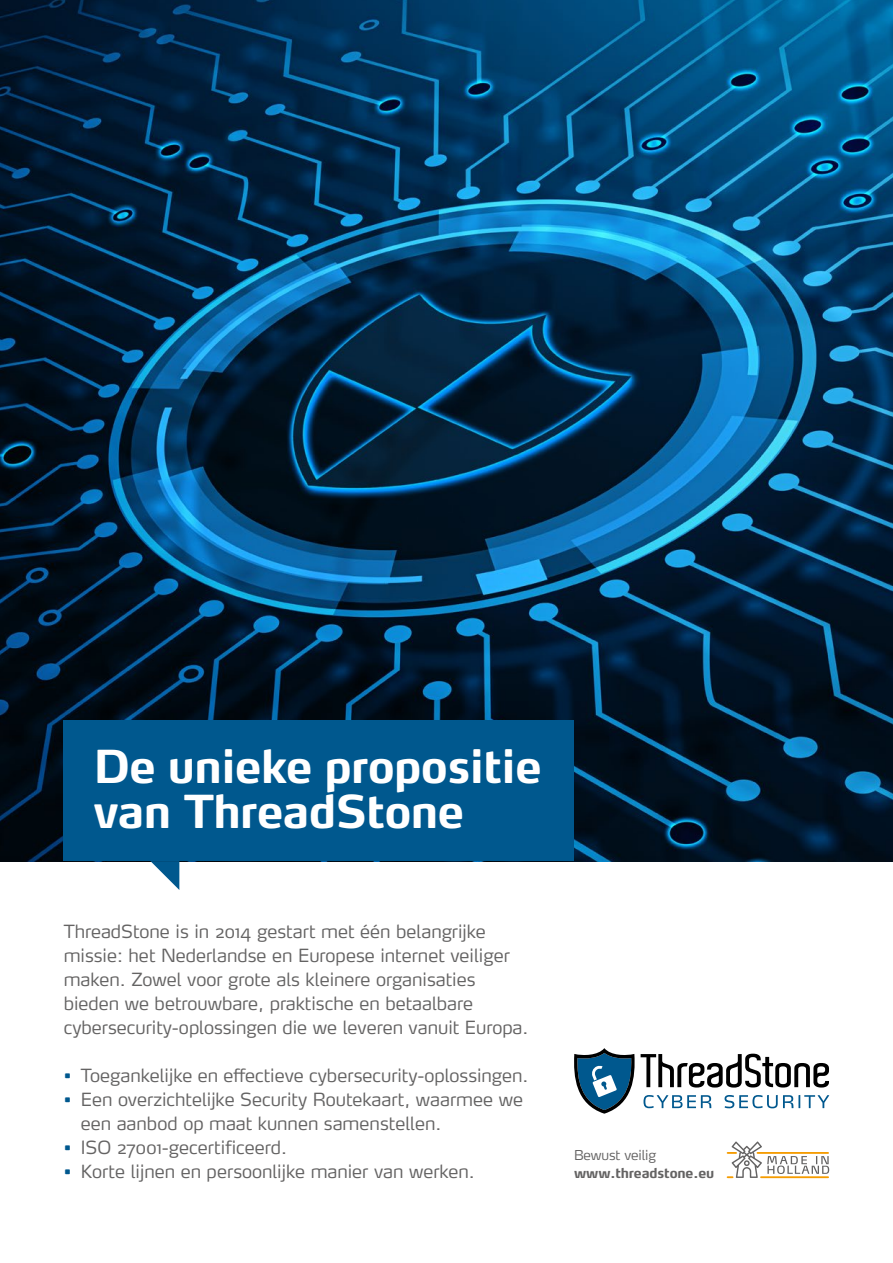
<style>
.page{position:relative;width:893px;height:1263px;background:#fff}
.page>*{position:absolute;margin:0;border:0;box-sizing:border-box;transform-origin:0 0}
.t1{font:700 45px/45px "Max";letter-spacing:-.01em;color:#fff}
.t2{font:300 18px/24px "Max";color:#646363}
.t3{font:700 13.5px "Max";letter-spacing:-.01em;color:#646363}
.t4{font:300 13.5px "Max";letter-spacing:-.01em;color:#646363}
.s1{color:#00588e}
</style>
<div class="page">
<svg style="left:728px;top:1141px;width:101px;height:37px"></svg>
<img style="left:0;top:0;width:893px;height:861px">
<svg style="left:574px;top:1048px;width:255px;height:66px"></svg>
<div style="left:64px;top:720px;width:510px;height:141px;background:#00588e"></div>
<svg style="left:150px;top:861px;width:29px;height:29px"></svg>
<h1 class="t1" style="left:93px;top:744px;width:450px">De unieke propositie van ThreadStone</h1>
<p class="t2" style="left:64px;top:919px;width:466px">ThreadStone is in 2014 gestart met één belangrijke missie: het Nederlandse en Europese internet veiliger maken. Zowel voor grote als kleinere organisaties bieden we betrouwbare, praktische en betaalbare cybersecurity-oplossingen die we leveren vanuit Europa.</p>
<p class="t2" style="left:64px;top:1063px;width:466px"><span class="s1">•</span> Toegankelijke en effectieve cybersecurity-oplossingen.</p>
<p class="t2" style="left:81px;top:1087px;width:444px;text-indent:-17px"><span class="s1">•</span> Een overzichtelijke Security Routekaart, waarmee we een aanbod op maat kunnen samenstellen.</p>
<p class="t2" style="left:64px;top:1135px;width:225px"><span class="s1">•</span> ISO 27001-gecertificeerd.</p>
<p class="t2" style="left:64px;top:1159px;width:413px"><span class="s1">•</span> Korte lijnen en persoonlijke manier van werken.</p>
<p class="t4" style="left:574px;top:1146px;width:84px">Bewust veilig</p>
<p class="t3" style="left:574px;top:1164px;width:142px">www.threadstone.eu</p>
</div>
